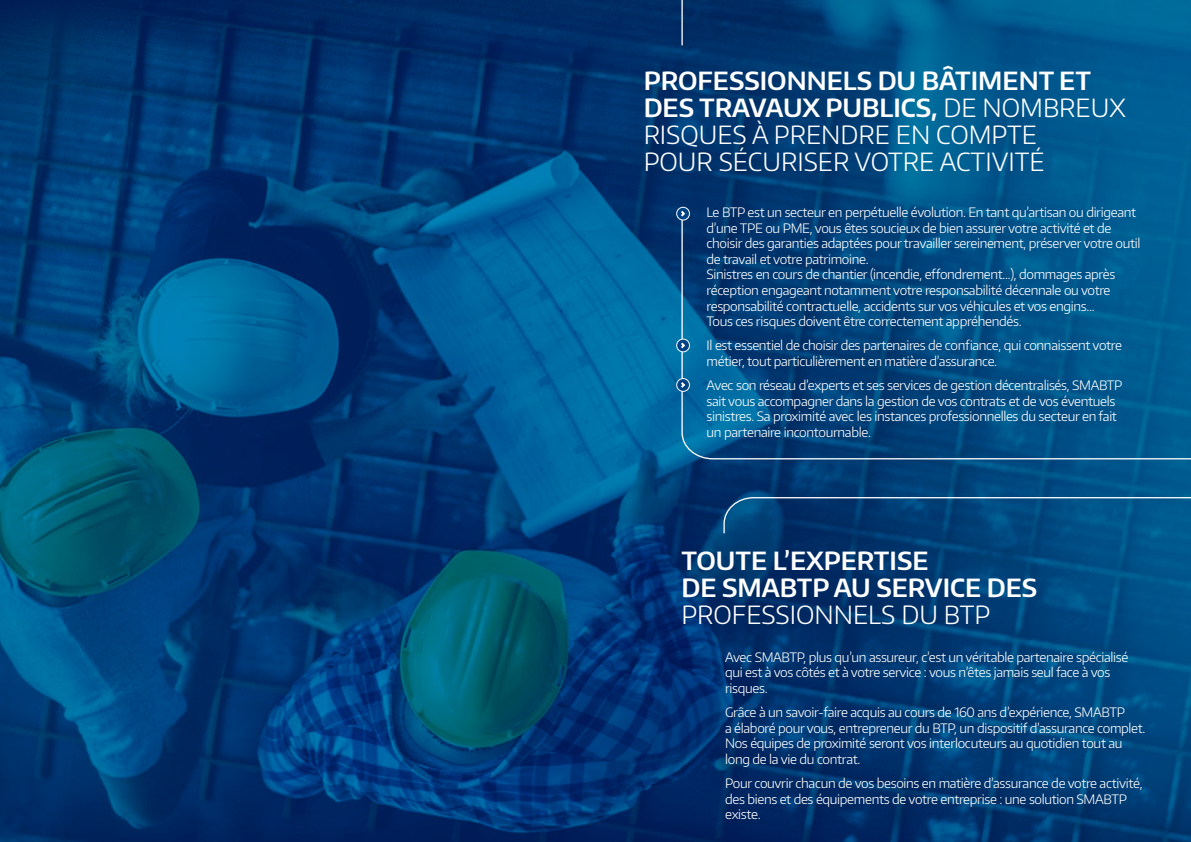
<style>
.page{position:relative;width:1191px;height:842px;background:#fff}
.page>*{position:absolute;margin:0;border:0;box-sizing:border-box;transform-origin:0 0}
.t1{font:300 25px/27px "Encode Sans Normal";color:#fff}
.t2{font:600 25px/27px "Encode Sans Normal";color:#fff}
.t3{font:300 13px/15.6px "Encode Sans Normal";letter-spacing:-.025em;color:#fff}
.s1{font-weight:600}
</style>
<div class="page">
<img style="left:0;top:0;width:1191px;height:842px">
<svg style="left:681px;top:0;width:510px;height:460px;background:#014d83"></svg>
<svg style="left:723px;top:496px;width:468px;height:346px;background:#013c74"></svg>
<svg style="left:676px;top:207px;width:13px;height:13px"></svg>
<div style="left:676px;top:207px;width:14px;height:13px;border:1px solid #fff;border-radius:50%"></div>
<svg style="left:676px;top:339px;width:13px;height:13px"></svg>
<div style="left:676px;top:339px;width:14px;height:13px;border:1px solid #fff;border-radius:50%"></div>
<svg style="left:676px;top:379px;width:13px;height:12px"></svg>
<div style="left:676px;top:378px;width:14px;height:14px;border:1px solid #fff;border-radius:50%"></div>
<svg style="left:680px;top:210px;width:5px;height:7px"></svg>
<svg style="left:680px;top:342px;width:5px;height:7px"></svg>
<svg style="left:680px;top:382px;width:5px;height:6px"></svg>
<h1 class="t1" style="left:643px;top:66px;width:483px"><span class="s1">PROFESSIONNELS DU BÂTIMENT ET<br>DES TRAVAUX PUBLICS,</span> DE NOMBREUX<br>RISQUES À PRENDRE EN COMPTE<br>POUR SÉCURISER VOTRE ACTIVITÉ</h1>
<p class="t3" style="left:706px;top:204px;width:435px">Le BTP est un secteur en perpétuelle évolution. En tant qu’artisan ou dirigeant d’une TPE ou PME, vous êtes soucieux de bien assurer votre activité et de choisir des garanties adaptées pour travailler sereinement, préserver votre outil de travail et votre patrimoine.<br>Sinistres en cours de chantier (incendie, effondrement…), dommages après réception engageant notamment votre responsabilité décennale ou votre responsabilité contractuelle, accidents sur vos véhicules et vos engins…<br>Tous ces risques doivent être correctement appréhendés.</p>
<p class="t3" style="left:706px;top:337px;width:417px">Il est essentiel de choisir des partenaires de confiance, qui connaissent votre métier, tout particulièrement en matière d’assurance.</p>
<p class="t3" style="left:706px;top:377px;width:417px">Avec son réseau d’experts et ses services de gestion décentralisés, SMABTP sait vous accompagner dans la gestion de vos contrats et de vos éventuels sinistres. Sa proximité avec les instances professionnelles du secteur en fait un partenaire incontournable.</p>
<h1 class="t2" style="left:681px;top:546px;width:357px">TOUTE L’EXPERTISE<br>DE SMABTP AU SERVICE DES</h1>
<h1 class="t1" style="left:681px;top:600px;width:310px">PROFESSIONNELS DU BTP</h1>
<p class="t3" style="left:725px;top:649px;width:404px">Avec SMABTP, plus qu’un assureur, c’est un véritable partenaire spécialisé qui est à vos côtés et à votre service : vous n’êtes jamais seul face à vos risques.</p>
<p class="t3" style="left:725px;top:704px;width:422px">Grâce à un savoir-faire acquis au cours de 160 ans d’expérience, SMABTP<br>a élaboré pour vous, entrepreneur du BTP, un dispositif d’assurance complet.<br>Nos équipes de proximité seront vos interlocuteurs au quotidien tout au long de la vie du contrat.</p>
<p class="t3" style="left:725px;top:775px;width:419px">Pour couvrir chacun de vos besoins en matière d’assurance de votre activité, des biens et des équipements de votre entreprise : une solution SMABTP existe.</p>
</div>
